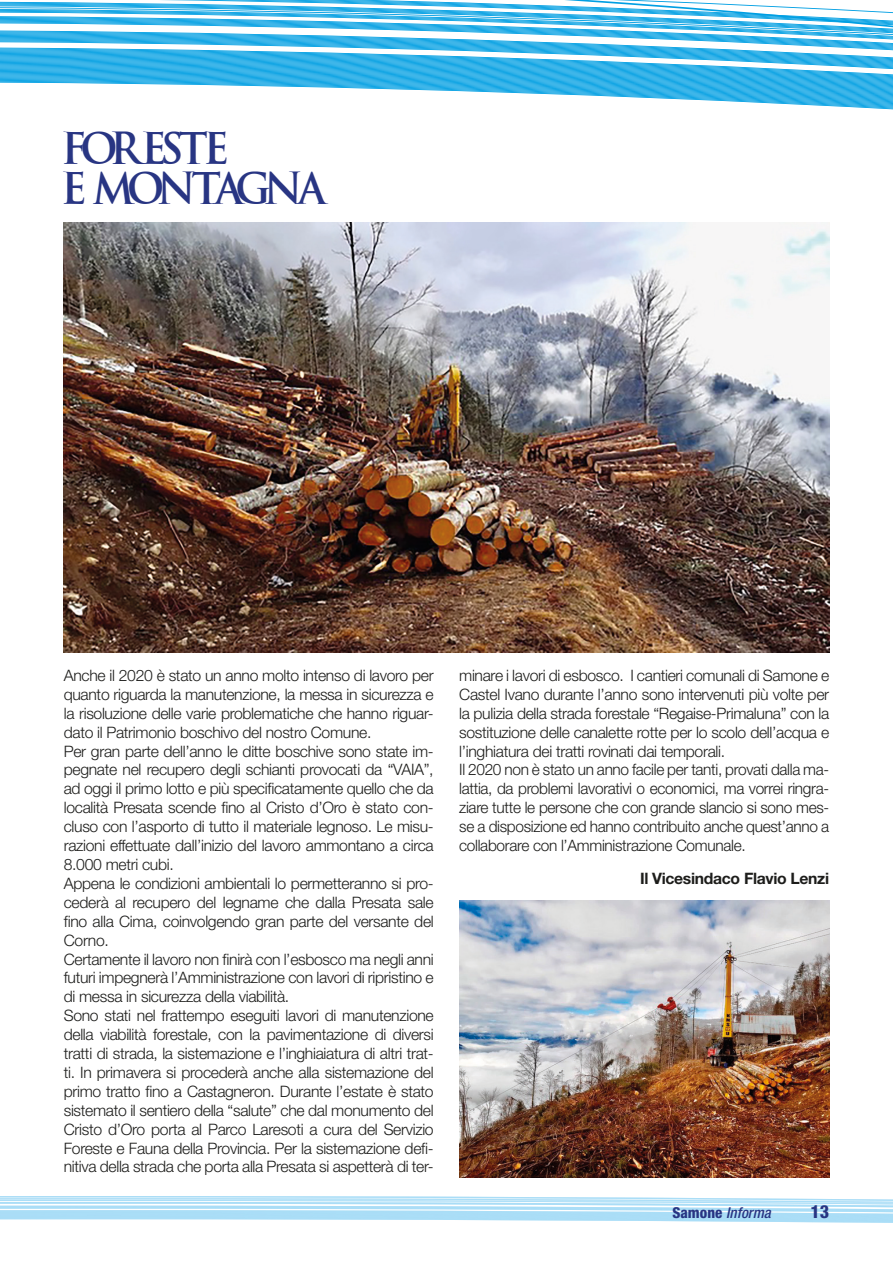
<style>
.page{position:relative;width:893px;height:1263px;background:#fff}
.page>*{position:absolute;margin:0;border:0;box-sizing:border-box;transform-origin:0 0}
.t1{font:33px/39.6px "An Unfortunate Event De Warped";letter-spacing:-.04em;color:#283583}
.t2{font:800 condensed 18px "Helvetica Neue LT Std";color:#283583}
.t3{font:300 15.75px/18.9px "Helvetica Neue LT Std";letter-spacing:-.02em;color:#1d1d1b}
.t4{font:700 15.75px "Helvetica Neue LT Std";letter-spacing:-.02em;color:#1d1d1b}
.t5{font:italic 500 condensed 15px "Helvetica Neue LT Std";color:#283583}
.s1{font-weight:800;font-style:normal}
</style>
<div class="page">
<svg style="left:0;top:1196px;width:893px;height:27px"></svg>
<svg style="left:0;top:0;width:893px;height:110px"></svg>
<img style="left:64px;top:222px;width:765px;height:431px">
<img style="left:459px;top:900px;width:370px;height:278px">
<h1 class="t1" style="left:64px;top:133px;width:266px">FORESTE<br>E MONTAGNA</h1>
<p class="t3" style="left:64px;top:666px;width:371px">Anche il 2020 è stato un anno molto intenso di lavoro per quanto riguarda la manutenzione, la messa in sicurezza e la risoluzione delle varie problematiche che hanno riguar&shy;dato il Patrimonio boschivo del nostro Comune.<br>Per gran parte dell’anno le ditte boschive sono state im&shy;pegnate nel recupero degli schianti provocati da “VAIA”, ad oggi il primo lotto e più specificatamente quello che da località Presata scende fino al Cristo d’Oro è stato con&shy;cluso con l’asporto di tutto il materiale legnoso. Le misu&shy;razioni effettuate dall’inizio del lavoro ammontano a circa 8.000 metri cubi.<br>Appena le condizioni ambientali lo permetteranno si pro&shy;cederà al recupero del legname che dalla Presata sale fino alla Cima, coinvolgendo gran parte del versante del Corno.<br>Certamente il lavoro non finirà con l’esbosco ma negli anni futuri impegnerà l’Amministrazione con lavori di ripristino e di messa in sicurezza della viabilità.<br>Sono stati nel frattempo eseguiti lavori di manutenzione della viabilità forestale, con la pavimentazione di diversi tratti di strada, la sistemazione e l’inghiaiatura di altri trat&shy;ti. In primavera si procederà anche alla sistemazione del primo tratto fino a Castagneron. Durante l’estate è stato sistemato il sentiero della “salute” che dal monumento del Cristo d’Oro porta al Parco Laresoti a cura del Servizio Foreste e Fauna della Provincia. Per la sistemazione defi&shy;nitiva della strada che porta alla Presata si aspetterà di ter-</p>
<p class="t3" style="left:459px;top:666px;width:371px">minare i lavori di esbosco. I cantieri comunali di Samone e Castel Ivano durante l’anno sono intervenuti più volte per la pulizia della strada forestale “Regaise-Primaluna” con la sostituzione delle canalette rotte per lo scolo dell’acqua e l’inghiatura dei tratti rovinati dai temporali.<br>Il 2020 non è stato un anno facile per tanti, provati dalla ma&shy;lattia, da problemi lavorativi o economici, ma vorrei ringra&shy;ziare tutte le persone che con grande slancio si sono mes&shy;se a disposizione ed hanno contribuito anche quest’anno a collaborare con l’Amministrazione Comunale.</p>
<p class="t4" style="left:640px;top:868px;width:191px">Il Vicesindaco Flavio Lenzi</p>
<p class="t5" style="left:672px;top:1204px;width:100px"><span class="s1">Samone</span> Informa</p>
<p class="t2" style="left:810px;top:1201px;width:20px">13</p>
</div>
